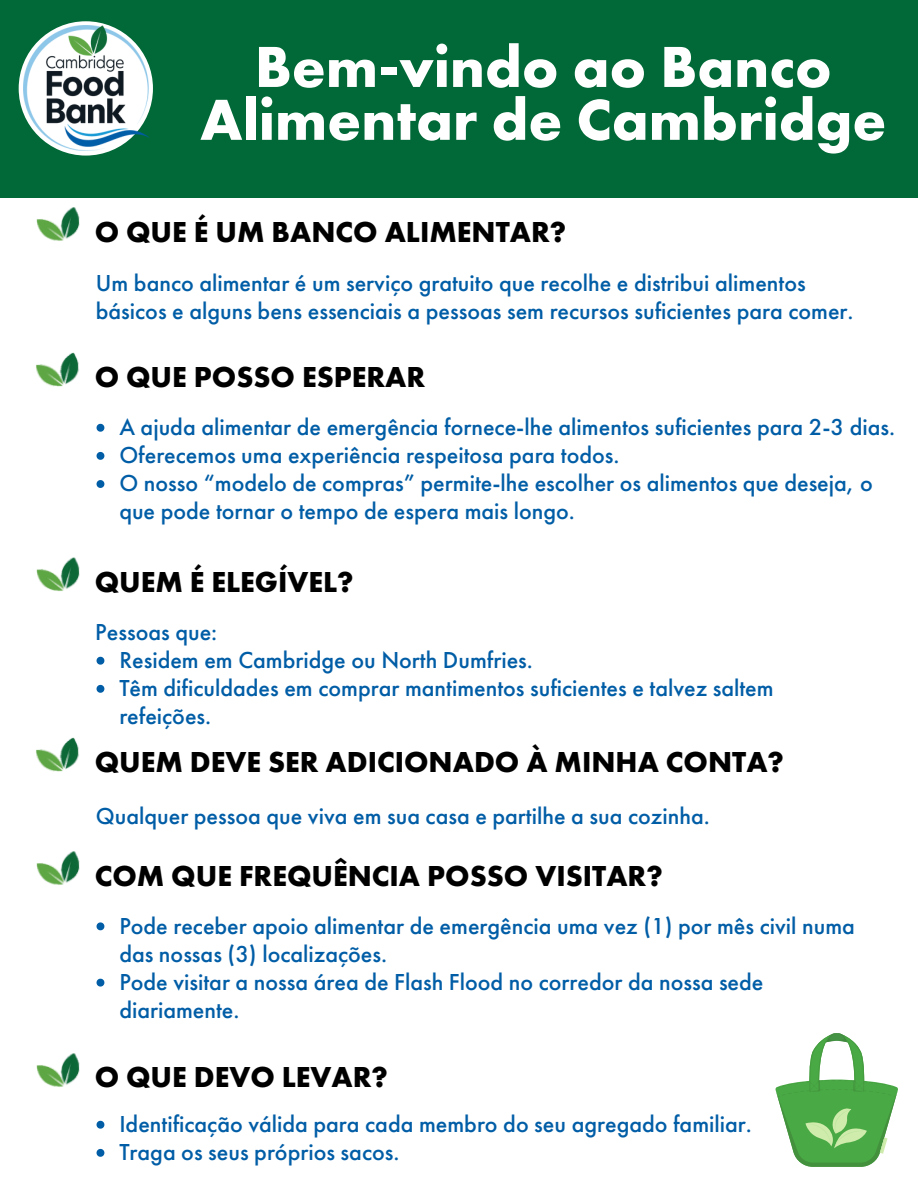
<style>
.page{position:relative;width:918px;height:1188px;background:#fff}
.page>*{position:absolute;margin:0;border:0;box-sizing:border-box;transform-origin:0 0}
.t1{font:700 60px/52.8px "Futura PT";color:#fff;text-align:center}
.t2{font:700 30px "Futura PT";color:#000}
.t3{font:500 24px/28.2px "Futura PT";color:#005da6}
</style>
<div class="page">
<div style="left:0;top:0;width:918px;height:198px;background:#006937"></div>
<svg style="left:19px;top:21px;width:134px;height:135px"></svg>
<img style="left:23px;top:26px;width:126px;height:125px">
<img style="left:36px;top:207px;width:44px;height:34px">
<img style="left:36px;top:851px;width:44px;height:34px">
<img style="left:36px;top:737px;width:43px;height:35px">
<img style="left:36px;top:557px;width:44px;height:34px">
<svg style="left:97px;top:1121px;width:7px;height:8px"></svg>
<svg style="left:97px;top:1149px;width:7px;height:8px"></svg>
<img style="left:36px;top:1053px;width:44px;height:34px">
<svg style="left:775px;top:1033px;width:123px;height:134px"></svg>
<svg style="left:97px;top:922px;width:7px;height:8px"></svg>
<svg style="left:97px;top:979px;width:7px;height:8px"></svg>
<svg style="left:97px;top:657px;width:7px;height:8px"></svg>
<svg style="left:97px;top:685px;width:7px;height:8px"></svg>
<img style="left:36px;top:352px;width:43px;height:35px">
<svg style="left:97px;top:424px;width:7px;height:8px"></svg>
<svg style="left:97px;top:452px;width:7px;height:8px"></svg>
<svg style="left:97px;top:480px;width:7px;height:8px"></svg>
<p class="t1" style="left:200px;top:40px;width:688px">Bem-vindo ao Banco<br>Alimentar de Cambridge</p>
<p class="t2" style="left:95px;top:213px;width:473px">O QUE É UM BANCO ALIMENTAR?</p>
<p class="t3" style="left:96px;top:268px;width:759px">Um banco alimentar é um serviço gratuito que recolhe e distribui alimentos básicos e alguns bens essenciais a pessoas sem recursos suficientes para comer.</p>
<p class="t2" style="left:95px;top:358px;width:332px">O QUE POSSO ESPERAR</p>
<p class="t3" style="left:119px;top:413px;width:777px">A ajuda alimentar de emergência fornece-lhe alimentos suficientes para 2-3 dias.</p>
<p class="t3" style="left:119px;top:441px;width:502px">Oferecemos uma experiência respeitosa para todos.</p>
<h2 class="t3" style="left:119px;top:469px;width:755px">O nosso “modelo de compras” permite-lhe escolher os alimentos que deseja, o que pode tornar o tempo de espera mais longo.</h2>
<p class="t2" style="left:95px;top:562px;width:260px">QUEM É ELEGÍVEL?</p>
<p class="t3" style="left:95px;top:618px;width:123px">Pessoas que:</p>
<h2 class="t3" style="left:119px;top:646px;width:415px">Residem em Cambridge ou North Dumfries.</h2>
<h3 class="t3" style="left:119px;top:674px;width:656px">Têm dificuldades em comprar mantimentos suficientes e talvez saltem refeições.</h3>
<p class="t2" style="left:95px;top:742px;width:691px">QUEM DEVE SER ADICIONADO À MINHA CONTA?</p>
<p class="t3" style="left:96px;top:802px;width:615px">Qualquer pessoa que viva em sua casa e partilhe a sua cozinha.</p>
<p class="t2" style="left:95px;top:856px;width:570px">COM QUE FREQUÊNCIA POSSO VISITAR?</p>
<h2 class="t3" style="left:119px;top:911px;width:737px">Pode receber apoio alimentar de emergência uma vez (1) por mês civil numa das nossas (3) localizações.</h2>
<h3 class="t3" style="left:119px;top:968px;width:646px">Pode visitar a nossa área de Flash Flood no corredor da nossa sede diariamente.</h3>
<h2 class="t2" style="left:95px;top:1058px;width:295px">O QUE DEVO LEVAR?</h2>
<h3 class="t3" style="left:119px;top:1110px;width:634px">Identificação válida para cada membro do seu agregado familiar.</h3>
<p class="t3" style="left:119px;top:1138px;width:282px">Traga os seus próprios sacos.</p>
</div>
